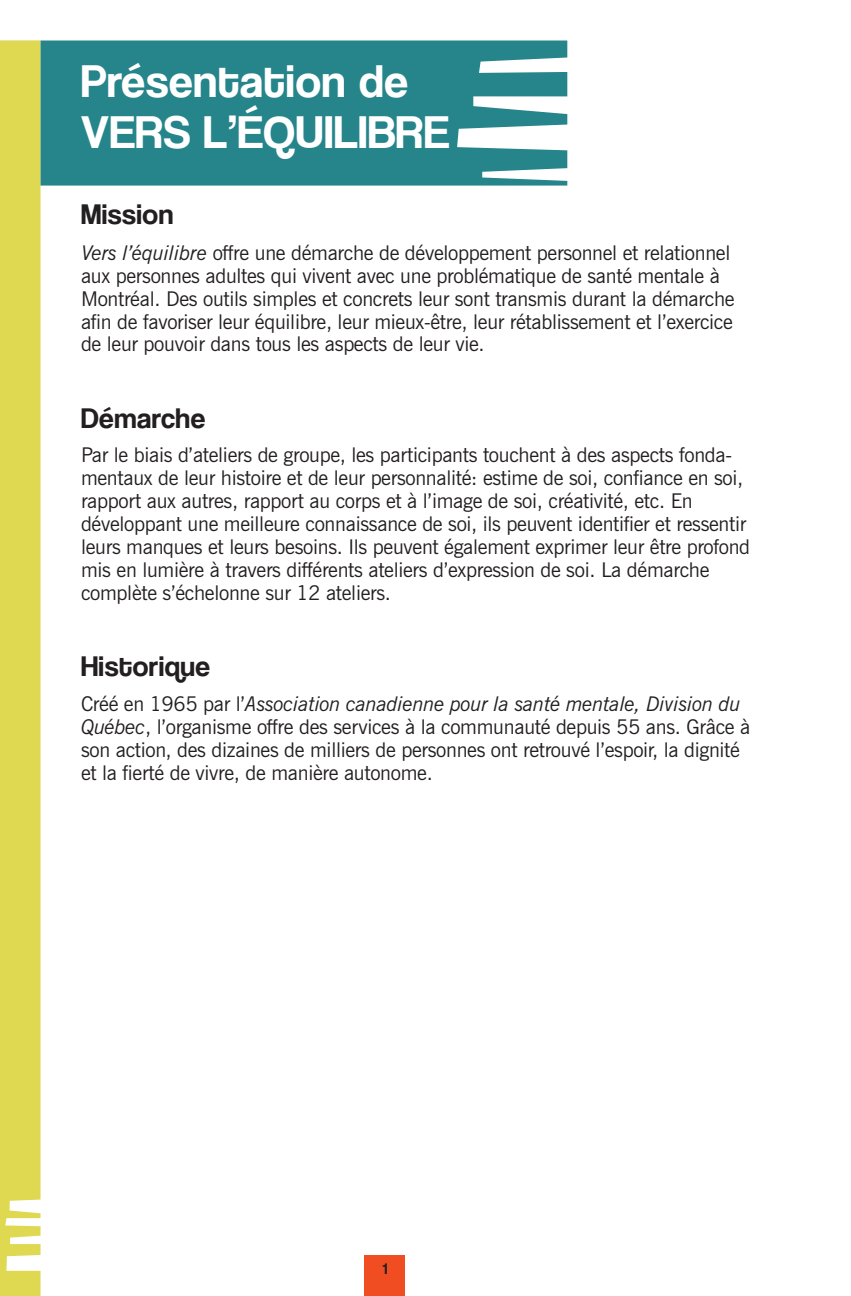
<style>
.page{position:relative;width:851px;height:1296px;background:#fff}
.page>*{position:absolute;margin:0;border:0;box-sizing:border-box;transform-origin:0 0}
.t1{font:47.25px/50.6px "Coolvetica Rg";letter-spacing:.02em;color:#fff}
.t2{font:29.25px "Coolvetica Rg";letter-spacing:.02em;color:#231f20}
.t3{font:20.25px/22.9px "News Gothic BT";letter-spacing:-.015em;color:#231f20}
.t4{font:15.75px "Coolvetica Rg";color:#231f20}
.s1{font-style:italic}
</style>
<div class="page">
<div style="left:364px;top:1256px;width:41px;height:40px;background:#f04d22"></div>
<div style="left:0;top:40px;width:40px;height:1256px;background:#ded950"></div>
<svg style="left:40px;top:40px;width:527px;height:146px;background:#378e94"></svg>
<h1 class="t1" style="left:81px;top:55px;width:369px">Présentation de<br>VERS L’ÉQUILIBRE</h1>
<h2 class="t2" style="left:81px;top:197px;width:94px">Mission</h2>
<p class="t3" style="left:81px;top:241px;width:655px"><span class="s1">Vers l’équilibre</span> offre une démarche de développement personnel et relationnel aux personnes adultes qui vivent avec une problématique de santé mentale à Montréal. Des outils simples et concrets leur sont transmis durant la démarche afin de favoriser leur équilibre, leur mieux-être, leur rétablissement et l’exercice de leur pouvoir dans tous les aspects de leur vie.</p>
<h2 class="t2" style="left:81px;top:401px;width:126px">Démarche</h2>
<p class="t3" style="left:81px;top:443px;width:670px">Par le biais d’ateliers de groupe, les participants touchent à des aspects fonda&shy;mentaux de leur histoire et de leur personnalité: estime de soi, confiance en soi, rapport aux autres, rapport au corps et à l’image de soi, créativité, etc. En développant une meilleure connaissance de soi, ils peuvent identifier et ressentir leurs manques et leurs besoins. Ils peuvent également exprimer leur être profond mis en lumière à travers différents ateliers d’expression de soi. La démarche complète s’échelonne sur 12 ateliers.</p>
<h2 class="t2" style="left:81px;top:649px;width:131px">Historique</h2>
<p class="t3" style="left:81px;top:692px;width:670px">Créé en 1965 par l’<span class="s1">Association canadienne pour la santé mentale, Division du Québec</span>, l’organisme offre des services à la communauté depuis 55 ans. Grâce à son action, des dizaines de milliers de personnes ont retrouvé l’espoir, la dignité et la fierté de vivre, de manière autonome.</p>
<p class="t4" style="left:382px;top:1260px;width:6px">1</p>
</div>
